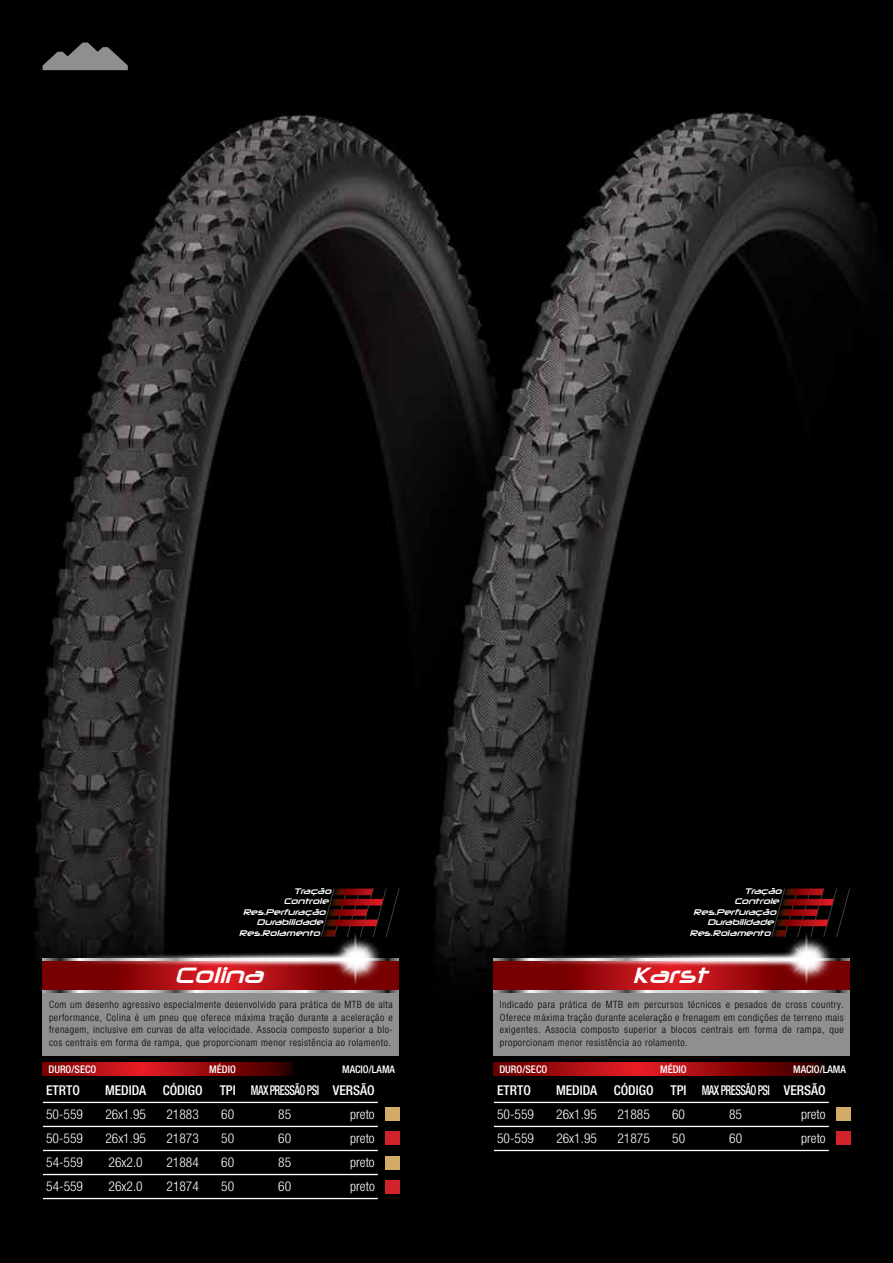
<style>
.page{position:relative;width:893px;height:1263px;background:#fff}
.page>*{position:absolute;margin:0;border:0;box-sizing:border-box;transform-origin:0 0}
.t1{font:italic 21px "Neuropolitical";color:#fff}
.t2{font:300 condensed 13.5px "Helvetica Neue";color:#fff}
.t3{font:500 condensed 13.5px "Helvetica Neue";letter-spacing:-.05em;color:#fff}
.t4{font:500 condensed 13.5px "Helvetica Neue";color:#fff}
.t5{font:500 condensed 10.5px "Helvetica Neue";color:#fff}
.t6{font:300 condensed 10.05px/12.8px "Helvetica Neue";letter-spacing:.05em;color:#000;text-align:justify}
.t7{font:italic 7.65px "Neuropolitical";color:#fff}
</style>
<div class="page">
<img style="left:0;top:0;width:893px;height:1263px">
<div style="left:43px;top:991px;width:356px;height:64px;background:#8e9090"></div>
<svg style="left:43px;top:961px;width:356px;height:30px;background:#8b2728"></svg>
<svg style="left:43px;top:991px;width:354px;height:2px"></svg>
<svg style="left:43px;top:959px;width:35px;height:2px"></svg>
<hr style="left:43px;top:1102px;width:335px;height:1px;background:#fff">
<hr style="left:43px;top:1126px;width:335px;height:1px;background:#fff">
<hr style="left:43px;top:1150px;width:335px;height:1px;background:#fff">
<hr style="left:43px;top:1174px;width:335px;height:1px;background:#fff">
<hr style="left:43px;top:1198px;width:335px;height:1px;background:#fff">
<img style="left:78px;top:926px;width:321px;height:63px">
<svg style="left:320px;top:887px;width:80px;height:51px;background:#2f0707"></svg>
<svg style="left:43px;top:1062px;width:356px;height:14px;background:#6c080a"></svg>
<div style="left:385px;top:1107px;width:14px;height:14px;background:#d2ab67"></div>
<div style="left:385px;top:1132px;width:14px;height:13px;background:#d2232a"></div>
<div style="left:385px;top:1156px;width:14px;height:13px;background:#d2ab67"></div>
<div style="left:385px;top:1180px;width:14px;height:13px;background:#d2232a"></div>
<div style="left:493px;top:991px;width:357px;height:64px;background:#8e9090"></div>
<svg style="left:493px;top:961px;width:357px;height:30px;background:#8b2627"></svg>
<svg style="left:493px;top:991px;width:355px;height:2px"></svg>
<svg style="left:493px;top:959px;width:36px;height:2px"></svg>
<hr style="left:494px;top:1102px;width:335px;height:1px;background:#fff">
<hr style="left:494px;top:1126px;width:335px;height:1px;background:#fff">
<hr style="left:494px;top:1150px;width:335px;height:1px;background:#fff">
<img style="left:529px;top:926px;width:321px;height:63px">
<div style="left:836px;top:1107px;width:14px;height:14px;background:#d2ab67"></div>
<div style="left:836px;top:1132px;width:14px;height:13px;background:#d2232a"></div>
<svg style="left:771px;top:887px;width:80px;height:51px;background:#2f0707"></svg>
<svg style="left:493px;top:1062px;width:357px;height:14px;background:#8b090c"></svg>
<svg style="left:43px;top:43px;width:85px;height:27px;background:#5d5e5e"></svg>
<p class="t7" style="left:294px;top:886px;width:41px">Tração</p>
<p class="t7" style="left:284px;top:896px;width:49px">Controle</p>
<p class="t7" style="left:243px;top:907px;width:87px">Res.Perfuração</p>
<p class="t7" style="left:257px;top:917px;width:70px">Durabilidade</p>
<p class="t7" style="left:239px;top:928px;width:85px">Res.Rolamento</p>
<h1 class="t1" style="left:175px;top:961px;width:96px">Colina</h1>
<p class="t6" style="left:49px;top:998px;width:345px">Com um desenho agressivo especialmente desenvolvido para prática de MTB de alta performance, Colina é um pneu que oferece máxima tração durante a aceleração e frenagem, inclusive em curvas de alta velocidade. Associa composto superior a blo&shy;cos centrais em forma de rampa, que proporcionam menor resistência ao rolamento.</p>
<p class="t5" style="left:49px;top:1063px;width:49px">DURO/SECO</p>
<p class="t5" style="left:209px;top:1063px;width:28px">MÉDIO</p>
<p class="t5" style="left:342px;top:1063px;width:54px">MACIO/LAMA</p>
<h2 class="t4" style="left:46px;top:1082px;width:35px">ETRTO</h2>
<h2 class="t4" style="left:105px;top:1082px;width:99px">MEDIDA CÓDIGO</h2>
<h2 class="t3" style="left:220px;top:1082px;width:156px">TPI MAX PRESSÃO PSI VERSÃO</h2>
<h2 class="t2" style="left:46px;top:1107px;width:38px">50-559</h2>
<h2 class="t2" style="left:105px;top:1107px;width:42px">26x1.95</h2>
<h2 class="t2" style="left:166px;top:1107px;width:34px">21883</h2>
<h2 class="t2" style="left:221px;top:1107px;width:14px">60</h2>
<h2 class="t2" style="left:278px;top:1107px;width:14px">85</h2>
<h2 class="t2" style="left:350px;top:1107px;width:26px">preto</h2>
<h2 class="t2" style="left:46px;top:1131px;width:38px">50-559</h2>
<h2 class="t2" style="left:105px;top:1131px;width:42px">26x1.95</h2>
<h2 class="t2" style="left:166px;top:1131px;width:34px">21873</h2>
<h2 class="t2" style="left:221px;top:1131px;width:14px">50</h2>
<h2 class="t2" style="left:278px;top:1131px;width:14px">60</h2>
<h2 class="t2" style="left:350px;top:1131px;width:26px">preto</h2>
<h2 class="t2" style="left:46px;top:1155px;width:38px">54-559</h2>
<h2 class="t2" style="left:109px;top:1155px;width:36px">26x2.0</h2>
<h2 class="t2" style="left:166px;top:1155px;width:34px">21884</h2>
<h2 class="t2" style="left:221px;top:1155px;width:14px">60</h2>
<h2 class="t2" style="left:278px;top:1155px;width:14px">85</h2>
<h2 class="t2" style="left:350px;top:1155px;width:26px">preto</h2>
<h2 class="t2" style="left:46px;top:1179px;width:38px">54-559</h2>
<h2 class="t2" style="left:109px;top:1179px;width:36px">26x2.0</h2>
<h2 class="t2" style="left:167px;top:1179px;width:34px">21874</h2>
<h2 class="t2" style="left:221px;top:1179px;width:14px">50</h2>
<h2 class="t2" style="left:278px;top:1179px;width:14px">60</h2>
<h2 class="t2" style="left:350px;top:1179px;width:26px">preto</h2>
<p class="t7" style="left:744px;top:886px;width:41px">Tração</p>
<p class="t7" style="left:734px;top:896px;width:49px">Controle</p>
<p class="t7" style="left:693px;top:907px;width:87px">Res.Perfuração</p>
<p class="t7" style="left:707px;top:917px;width:70px">Durabilidade</p>
<p class="t7" style="left:690px;top:928px;width:85px">Res.Rolamento</p>
<h1 class="t1" style="left:633px;top:961px;width:82px">Karst</h1>
<p class="t6" style="left:500px;top:998px;width:345px">Indicado para prática de MTB em percursos técnicos e pesados de cross country.<br>Oferece máxima tração durante aceleração e frenagem em condições de terreno mais exigentes. Associa composto superior a blocos centrais em forma de rampa, que proporcionam menor resistência ao rolamento.</p>
<p class="t5" style="left:499px;top:1063px;width:49px">DURO/SECO</p>
<p class="t5" style="left:660px;top:1063px;width:28px">MÉDIO</p>
<p class="t5" style="left:793px;top:1063px;width:54px">MACIO/LAMA</p>
<h2 class="t4" style="left:497px;top:1082px;width:35px">ETRTO</h2>
<h2 class="t4" style="left:556px;top:1082px;width:99px">MEDIDA CÓDIGO</h2>
<h2 class="t3" style="left:671px;top:1082px;width:156px">TPI MAX PRESSÃO PSI VERSÃO</h2>
<h2 class="t2" style="left:497px;top:1107px;width:38px">50-559</h2>
<h2 class="t2" style="left:556px;top:1107px;width:42px">26x1.95</h2>
<h2 class="t2" style="left:617px;top:1107px;width:34px">21885</h2>
<h2 class="t2" style="left:672px;top:1107px;width:14px">60</h2>
<h2 class="t2" style="left:729px;top:1107px;width:14px">85</h2>
<h2 class="t2" style="left:801px;top:1107px;width:26px">preto</h2>
<h2 class="t2" style="left:497px;top:1131px;width:38px">50-559</h2>
<h2 class="t2" style="left:556px;top:1131px;width:42px">26x1.95</h2>
<h2 class="t2" style="left:617px;top:1131px;width:34px">21875</h2>
<h2 class="t2" style="left:672px;top:1131px;width:14px">50</h2>
<h2 class="t2" style="left:729px;top:1131px;width:14px">60</h2>
<h2 class="t2" style="left:801px;top:1131px;width:26px">preto</h2>
</div>
